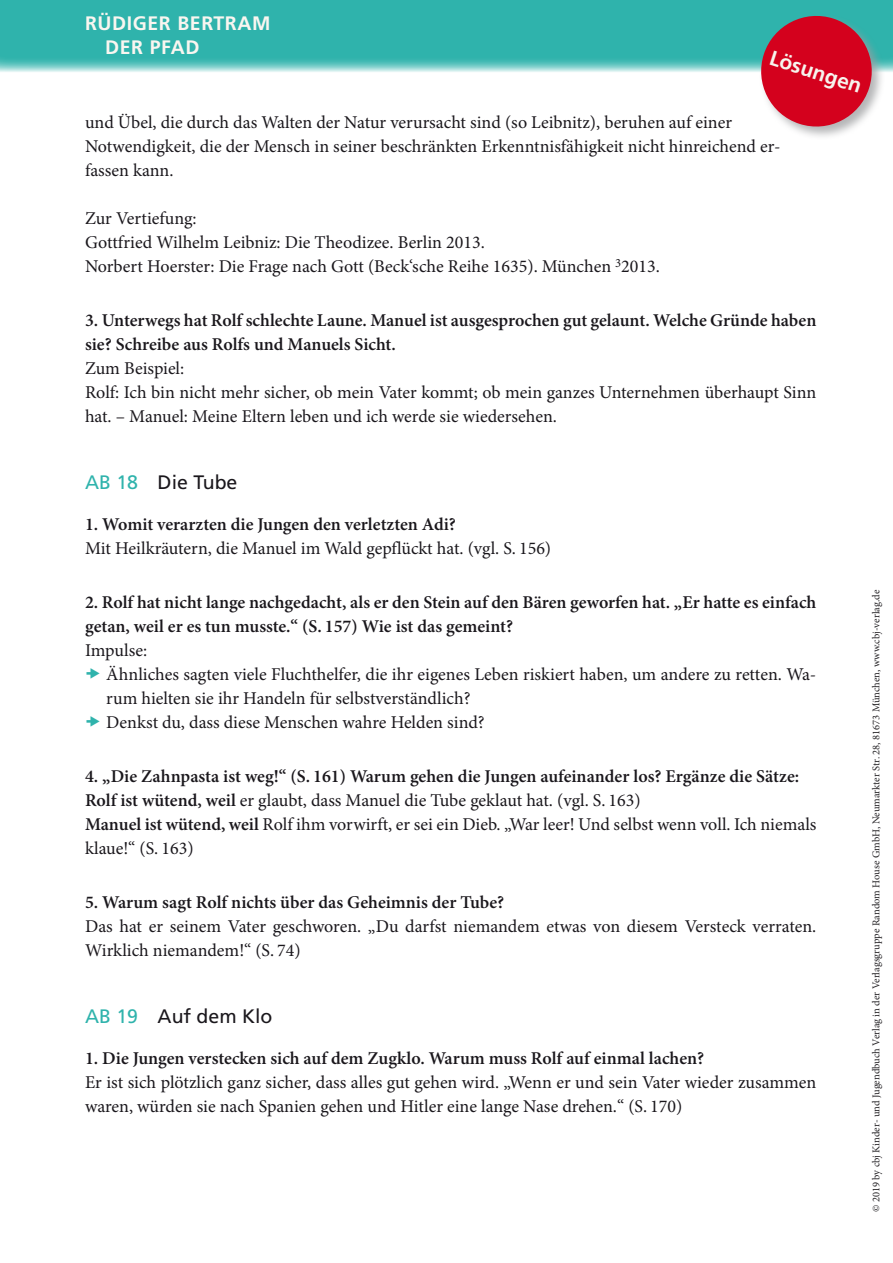
<style>
.page{position:relative;width:893px;height:1263px;background:#fff}
.page>*{position:absolute;margin:0;border:0;box-sizing:border-box;transform-origin:0 0}
.t1{font:700 21px "Frutiger LT Pro";color:#f7f4ed}
.t2{font:19.5px "Frutiger LT Pro";color:#1a171c}
.t3{font:700 19.5px/24px "Frutiger LT Pro";letter-spacing:.03em;color:#f9f6f0}
.t4{font:18px/24px "Minion Pro";color:#1a171c}
.t5{font:600 18px/24px "Minion Pro";letter-spacing:-.005em;color:#1a171c}
.t6{font:10.5px "Minion Pro";color:#232124}
.s1{color:#2fb3ac}
.s2{font-weight:600}
</style>
<div class="page">
<svg style="left:0;top:0;width:893px;height:72px;background:#3cb7b1"></svg>
<div style="left:759px;top:14px;width:127px;height:127px;background:#9d9ea0;opacity:.75"></div>
<svg style="left:754px;top:9px;width:124px;height:124px;background:#ba4e5e"></svg>
<p class="t3" style="left:105px;top:12px;width:167px;text-indent:-20px">RÜDIGER BERTRAM<br>DER PFAD</p>
<p class="t1" style="left:774px;top:45px;width:97px;rotate:18deg">Lösungen</p>
<p class="t4" style="left:85px;top:110px;width:695px">und Übel, die durch das Walten der Natur verursacht sind (so Leibnitz), beruhen auf einer<br>Notwendigkeit, die der Mensch in seiner beschränkten Erkenntnisfähigkeit nicht hinreichend er&shy;fassen kann.</p>
<p class="t4" style="left:85px;top:206px;width:576px">Zur Vertiefung:<br>Gottfried Wilhelm Leibniz: Die Theodizee. Berlin 2013.<br>Norbert Hoerster: Die Frage nach Gott (Beck‘sche Reihe 1635). München <sup>3</sup>2013.</p>
<p class="t5" style="left:85px;top:308px;width:733px">3. Unterwegs hat Rolf schlechte Laune. Manuel ist ausgesprochen gut gelaunt. Welche Gründe haben sie? Schreibe aus Rolfs und Manuels Sicht.</p>
<p class="t4" style="left:85px;top:356px;width:733px">Zum Beispiel:<br>Rolf: Ich bin nicht mehr sicher, ob mein Vater kommt; ob mein ganzes Unternehmen überhaupt Sinn hat. – Manuel: Meine Eltern leben und ich werde sie wiedersehen.</p>
<p class="t2" style="left:85px;top:471px;width:154px"><span class="s1">AB 18</span> Die Tube</p>
<p class="t5" style="left:85px;top:512px;width:372px">1. Womit verarzten die Jungen den verletzten Adi?</p>
<p class="t4" style="left:85px;top:536px;width:468px">Mit Heilkräutern, die Manuel im Wald gepflückt hat. (vgl. S. 156)</p>
<p class="t5" style="left:85px;top:590px;width:733px">2. Rolf hat nicht lange nachgedacht, als er den Stein auf den Bären geworfen hat. „Er hatte es einfach getan, weil er es tun musste.“ (S. 157) Wie ist das gemeint?</p>
<p class="t4" style="left:106px;top:638px;width:712px;text-indent:-21px">Impulse:<br>Ähnliches sagten viele Fluchthelfer, die ihr eigenes Leben riskiert haben, um andere zu retten. Wa&shy;rum hielten sie ihr Handeln für selbstverständlich?<br>Denkst du, dass diese Menschen wahre Helden sind?</p>
<p class="t4" style="left:85px;top:764px;width:733px"><span class="s2">4. „Die Zahnpasta ist weg!“ (S. 161) Warum gehen die Jungen aufeinander los? Ergänze die Sätze:<br>Rolf ist wütend, weil</span> er glaubt, dass Manuel die Tube geklaut hat. (vgl. S. 163)<br><span class="s2">Manuel ist wütend, weil</span> Rolf ihm vorwirft, er sei ein Dieb. „War leer! Und selbst wenn voll. Ich niemals klaue!“ (S. 163)</p>
<p class="t5" style="left:85px;top:890px;width:421px">5. Warum sagt Rolf nichts über das Geheimnis der Tube?</p>
<p class="t4" style="left:85px;top:914px;width:733px">Das hat er seinem Vater geschworen. „Du darfst niemandem etwas von diesem Versteck verraten.<br>Wirklich niemandem!“ (S. 74)</p>
<p class="t2" style="left:85px;top:1005px;width:189px"><span class="s1">AB 19</span> Auf dem Klo</p>
<p class="t5" style="left:85px;top:1046px;width:621px">1. Die Jungen verstecken sich auf dem Zugklo. Warum muss Rolf auf einmal lachen?</p>
<p class="t4" style="left:85px;top:1070px;width:733px">Er ist sich plötzlich ganz sicher, dass alles gut gehen wird. „Wenn er und sein Vater wieder zusammen waren, würden sie nach Spanien gehen und Hitler eine lange Nase drehen.“ (S. 170)</p>
<p class="t6" style="left:869px;top:1212px;width:624px;rotate:-90deg">© 2019 by cbj Kinder- und Jugendbuch Verlag in der Verlagsgruppe Random House GmbH, Neumarkter Str. 28, 81673 München, www.cbj-verlag.de</p>
</div>
